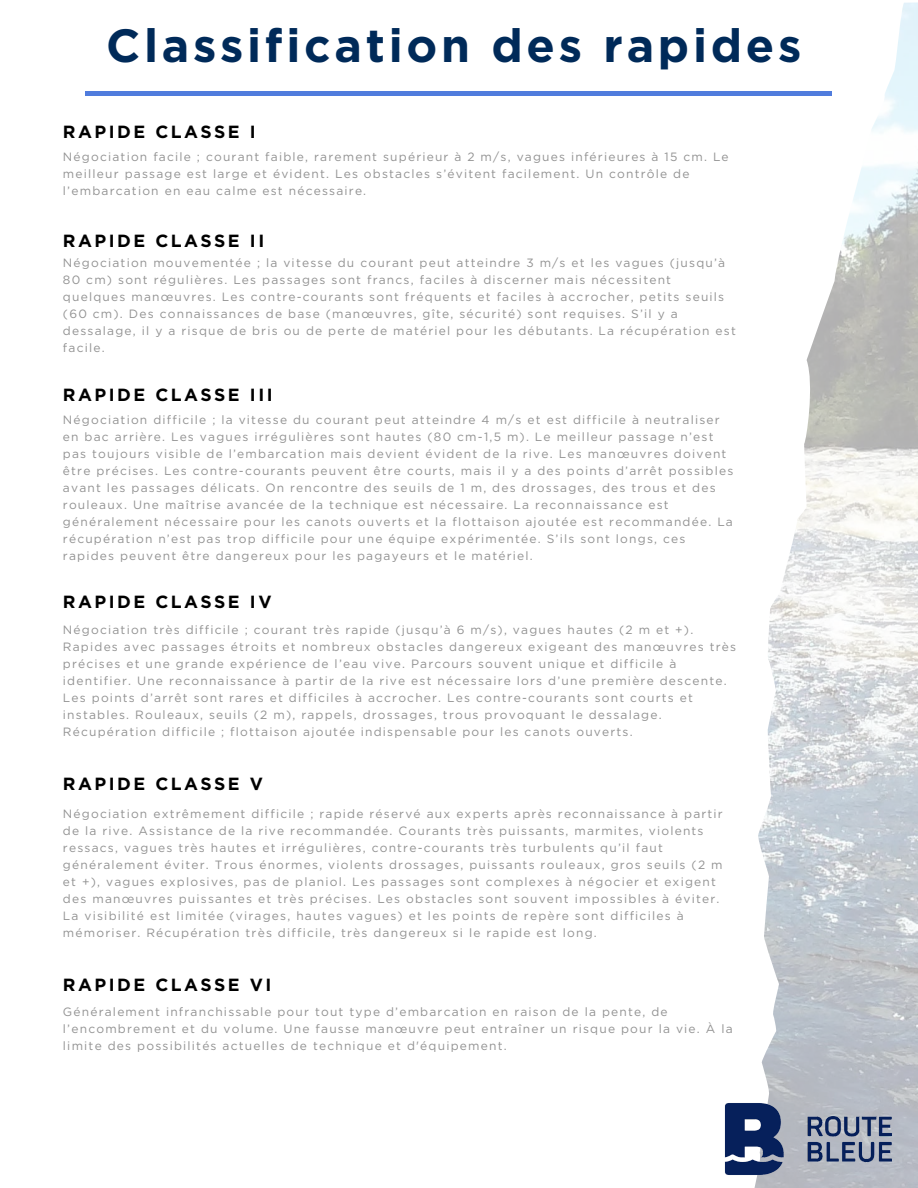
<style>
.page{position:relative;width:918px;height:1188px;background:#fff}
.page>*{position:absolute;margin:0;border:0;box-sizing:border-box;transform-origin:0 0}
.t1{font:700 46.5px "Gotham";letter-spacing:.08em;color:#002a59}
.t2{font:700 17.55px "Gotham";letter-spacing:.14em;color:#000}
.t3{font:12px/17px "Gotham";letter-spacing:.1em;color:#929292}
</style>
<div class="page">
<hr style="left:85px;top:92px;width:747px;height:3px;background:#507cdd">
<img style="left:752px;top:2px;width:166px;height:1186px">
<img style="left:724px;top:1080px;width:191px;height:108px">
<p class="t1" style="left:106px;top:25px;width:697px">Classification des rapides</p>
<p class="t2" style="left:63px;top:124px;width:194px">RAPIDE CLASSE I</p>
<p class="t3" style="left:63px;top:148px;width:667px">Négociation facile ; courant faible, rarement supérieur à 2 m/s, vagues inférieures à 15 cm. Le meilleur passage est large et évident. Les obstacles s’évitent facilement. Un contrôle de l’embarcation en eau calme est nécessaire.</p>
<p class="t2" style="left:63px;top:233px;width:203px">RAPIDE CLASSE II</p>
<p class="t3" style="left:63px;top:255px;width:675px">Négociation mouvementée ; la vitesse du courant peut atteindre 3 m/s et les vagues (jusqu’à 80 cm) sont régulières. Les passages sont francs, faciles à discerner mais nécessitent quelques manœuvres. Les contre-courants sont fréquents et faciles à accrocher, petits seuils (60 cm). Des connaissances de base (manœuvres, gîte, sécurité) sont requises. S’il y a dessalage, il y a risque de bris ou de perte de matériel pour les débutants. La récupération est facile.</p>
<p class="t2" style="left:63px;top:387px;width:211px">RAPIDE CLASSE III</p>
<p class="t3" style="left:63px;top:412px;width:672px">Négociation difficile ; la vitesse du courant peut atteindre 4 m/s et est difficile à neutraliser en bac arrière. Les vagues irrégulières sont hautes (80 cm-1,5 m). Le meilleur passage n’est pas toujours visible de l’embarcation mais devient évident de la rive. Les manœuvres doivent être précises. Les contre-courants peuvent être courts, mais il y a des points d’arrêt possibles avant les passages délicats. On rencontre des seuils de 1 m, des drossages, des trous et des rouleaux. Une maîtrise avancée de la technique est nécessaire. La reconnaissance est généralement nécessaire pour les canots ouverts et la flottaison ajoutée est recommandée. La récupération n’est pas trop difficile pour une équipe expérimentée. S’ils sont longs, ces rapides peuvent être dangereux pour les pagayeurs et le matériel.</p>
<p class="t2" style="left:63px;top:594px;width:210px">RAPIDE CLASSE IV</p>
<p class="t3" style="left:63px;top:622px;width:675px">Négociation très difficile ; courant très rapide (jusqu’à 6 m/s), vagues hautes (2 m et +).<br>Rapides avec passages étroits et nombreux obstacles dangereux exigeant des manœuvres très précises et une grande expérience de l’eau vive. Parcours souvent unique et difficile à identifier. Une reconnaissance à partir de la rive est nécessaire lors d’une première descente.<br>Les points d’arrêt sont rares et difficiles à accrocher. Les contre-courants sont courts et instables. Rouleaux, seuils (2 m), rappels, drossages, trous provoquant le dessalage.<br>Récupération difficile ; flottaison ajoutée indispensable pour les canots ouverts.</p>
<p class="t2" style="left:63px;top:776px;width:202px">RAPIDE CLASSE V</p>
<p class="t3" style="left:63px;top:806px;width:661px">Négociation extrêmement difficile ; rapide réservé aux experts après reconnaissance à partir de la rive. Assistance de la rive recommandée. Courants très puissants, marmites, violents ressacs, vagues très hautes et irrégulières, contre-courants très turbulents qu’il faut généralement éviter. Trous énormes, violents drossages, puissants rouleaux, gros seuils (2 m et +), vagues explosives, pas de planiol. Les passages sont complexes à négocier et exigent des manœuvres puissantes et très précises. Les obstacles sont souvent impossibles à éviter.<br>La visibilité est limitée (virages, hautes vagues) et les points de repère sont difficiles à mémoriser. Récupération très difficile, très dangereux si le rapide est long.</p>
<p class="t2" style="left:63px;top:977px;width:210px">RAPIDE CLASSE VI</p>
<p class="t3" style="left:63px;top:1004px;width:671px">Généralement infranchissable pour tout type d’embarcation en raison de la pente, de l’encombrement et du volume. Une fausse manœuvre peut entraîner un risque pour la vie. À la limite des possibilités actuelles de technique et d'équipement.</p>
</div>
